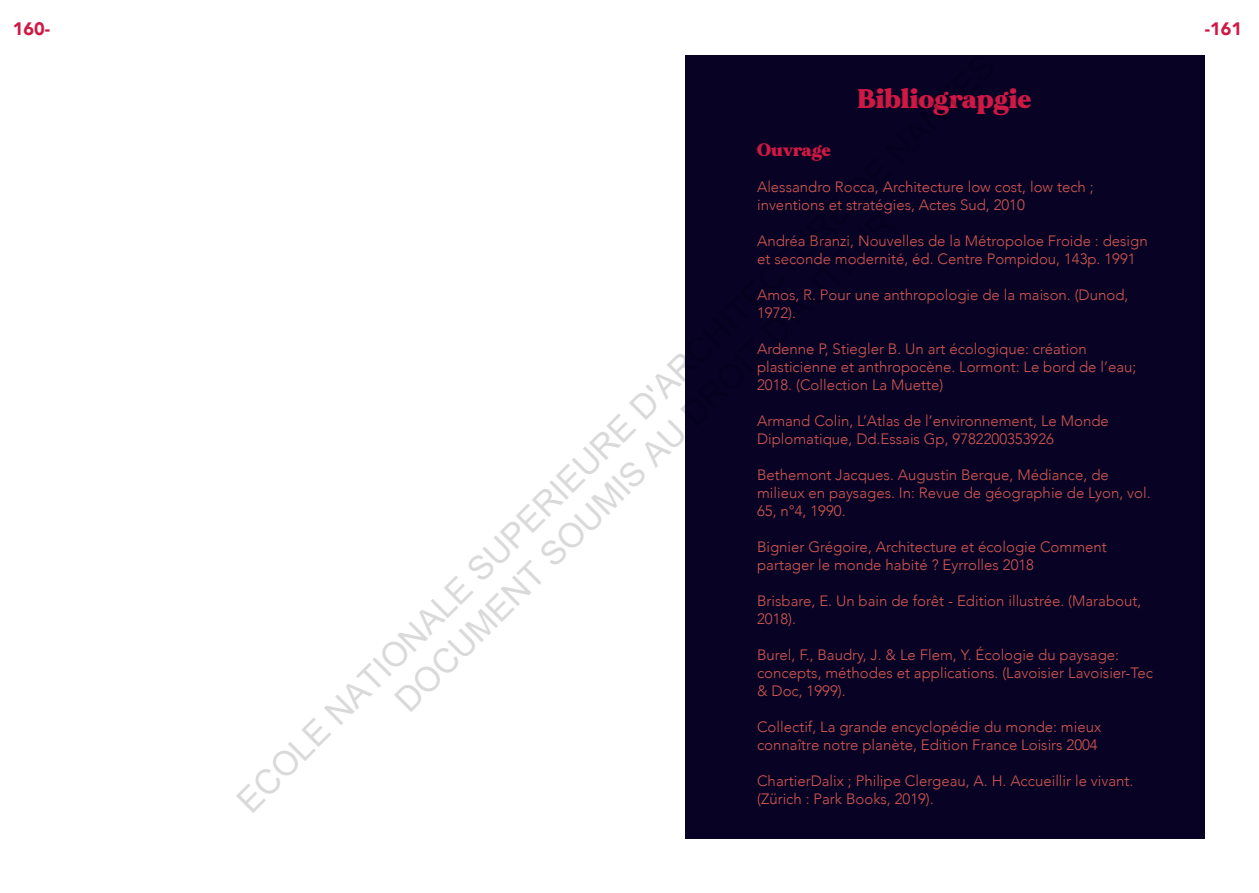
<style>
.page{position:relative;width:1259px;height:893px;background:#fff}
.page>*{position:absolute;margin:0;border:0;box-sizing:border-box;transform-origin:0 0}
.t1{font:33.9px "Arial";color:rgb(0 0 0/.15)}
.t2{font:900 27px "MADE Mirage";color:#cf1844}
.t3{font:900 18px "Avenir";color:#cf1844}
.t4{font:900 18px "MADE Mirage";color:#cf1844}
.t5{font:300 15px/18px "Avenir";color:#d15752}
</style>
<div class="page">
<div style="left:685px;top:56px;width:520px;height:783px;background:#080224"></div>
<p class="t3" style="left:13px;top:13px;width:39px">160-</p>
<p class="t3" style="left:1205px;top:13px;width:39px">-161</p>
<h1 class="t1" style="left:227px;top:790px;width:1056px;rotate:-45deg">ECOLE NATIONALE SUPERIEURE D'ARCHITECTURE DE NANTES</h1>
<p class="t2" style="left:857px;top:80px;width:176px">Bibliograpgie</p>
<p class="t4" style="left:757px;top:137px;width:75px">Ouvrage</p>
<p class="t5" style="left:757px;top:177px;width:338px">Alessandro Rocca, Architecture low cost, low tech ; inventions et stratégies, Actes Sud, 2010</p>
<p class="t5" style="left:757px;top:231px;width:392px">Andréa Branzi, Nouvelles de la Métropoloe Froide : design et seconde modernité, éd. Centre Pompidou, 143p. 1991</p>
<p class="t5" style="left:757px;top:285px;width:373px">Amos, R. Pour une anthropologie de la maison. (Dunod,<br>1972).</p>
<p class="t5" style="left:757px;top:339px;width:381px">Ardenne P, Stiegler B. Un art écologique: création plasticienne et anthropocène. Lormont: Le bord de l’eau;<br>2018. (Collection La Muette)</p>
<p class="t5" style="left:757px;top:411px;width:353px">Armand Colin, L’Atlas de l’environnement, Le Monde<br>Diplomatique, Dd.Essais Gp, 9782200353926</p>
<p class="t5" style="left:757px;top:465px;width:395px">Bethemont Jacques. Augustin Berque, Médiance, de milieux en paysages. In: Revue de géographie de Lyon, vol.<br>65, n°4, 1990.</p>
<p class="t5" style="left:757px;top:537px;width:351px">Bignier Grégoire, Architecture et écologie Comment partager le monde habité ? Eyrrolles 2018</p>
<p class="t5" style="left:757px;top:591px;width:386px">Brisbare, E. Un bain de forêt - Edition illustrée. (Marabout,<br>2018).</p>
<p class="t5" style="left:757px;top:645px;width:397px">Burel, F., Baudry, J. &amp; Le Flem, Y. Écologie du paysage: concepts, méthodes et applications. (Lavoisier Lavoisier-Tec &amp; Doc, 1999).</p>
<p class="t5" style="left:757px;top:717px;width:346px">Collectif, La grande encyclopédie du monde: mieux connaître notre planète, Edition France Loisirs 2004</p>
<p class="t5" style="left:757px;top:771px;width:378px">ChartierDalix ; Philipe Clergeau, A. H. Accueillir le vivant.</p>
<h1 class="t1" style="left:384px;top:689px;width:691px;rotate:-45deg">DOCUMENT SOUMIS AU DROIT D'AUTEUR</h1>
<p class="t5" style="left:757px;top:789px;width:178px">(Zürich : Park Books, 2019).</p>
</div>
